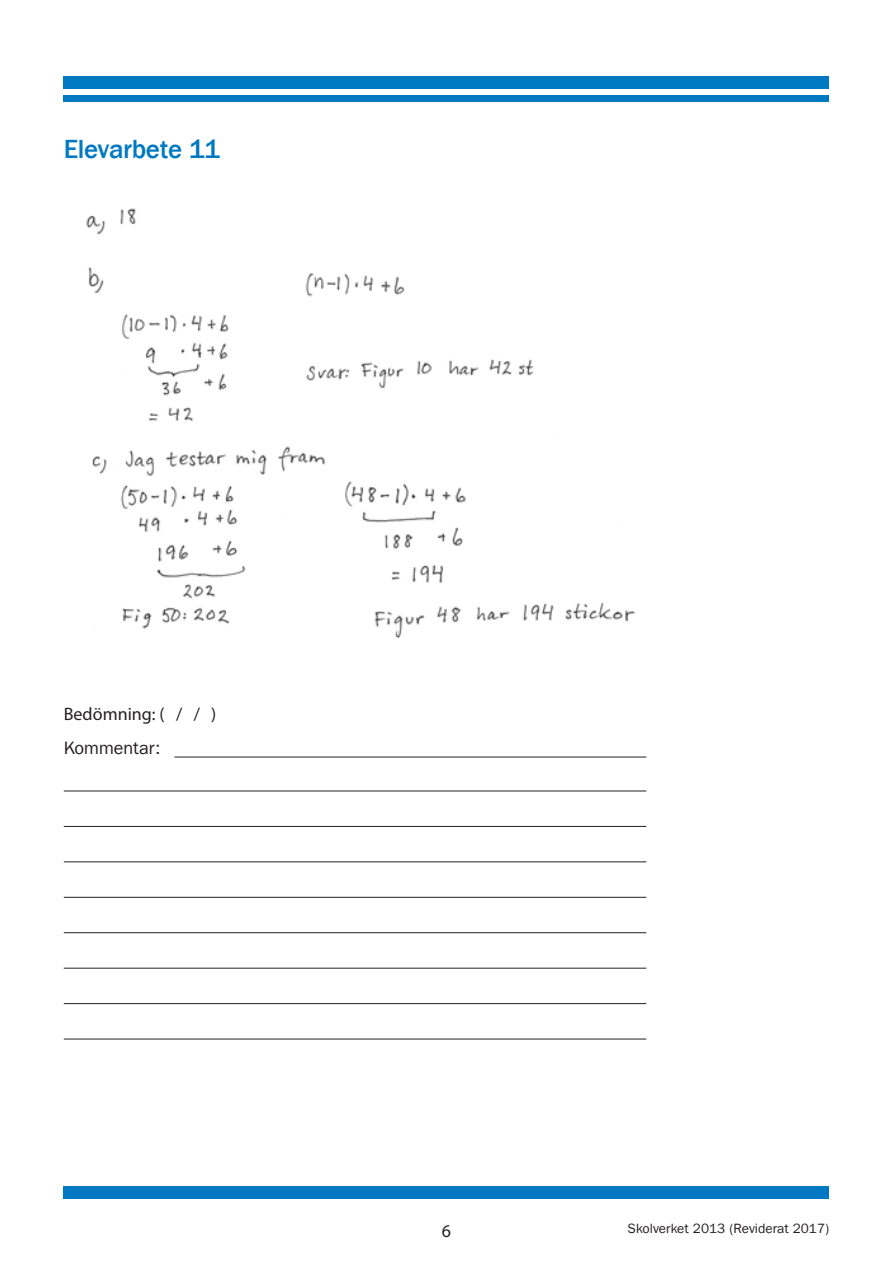
<style>
.page{position:relative;width:893px;height:1263px;background:#fff}
.page>*{position:absolute;margin:0;border:0;box-sizing:border-box;transform-origin:0 0}
.R1_Huvudrubrik{font:500 27px "Franklin Gothic LT";letter-spacing:-.015em;color:#0079c2}
.t1{font:18px "Myriad Pro";color:#231f20}
.t2{font:18px "Franklin Gothic LT";color:#231f20}
.Brödtext{font:13.5px "Franklin Gothic LT";color:#231f20}
</style>
<div class="page">
<div style="left:64px;top:77px;width:765px;height:12px;background:#0079c2"></div>
<div style="left:64px;top:95px;width:765px;height:7px;background:#0079c2"></div>
<div style="left:64px;top:1186px;width:765px;height:13px;background:#0079c2"></div>
<hr style="left:174px;top:757px;width:472px;height:1px;background:#231f20">
<hr style="left:64px;top:791px;width:582px;height:1px;background:#231f20">
<hr style="left:64px;top:826px;width:582px;height:1px;background:#231f20">
<hr style="left:64px;top:861px;width:582px;height:1px;background:#231f20">
<hr style="left:64px;top:897px;width:582px;height:1px;background:#231f20">
<hr style="left:64px;top:932px;width:582px;height:1px;background:#231f20">
<hr style="left:64px;top:968px;width:582px;height:1px;background:#231f20">
<hr style="left:64px;top:1003px;width:582px;height:1px;background:#231f20">
<hr style="left:64px;top:1039px;width:582px;height:1px;background:#231f20">
<img style="left:86px;top:208px;width:549px;height:431px">
<p class="R1_Huvudrubrik" style="left:64px;top:134px;width:158px">Elevarbete 11</p>
<p class="t1" style="left:64px;top:703px;width:154px">Bedömning: ( / / )</p>
<p class="t2" style="left:64px;top:738px;width:98px">Kommentar:</p>
<p class="t1" style="left:442px;top:1219px;width:11px">6</p>
<p class="Brödtext" style="left:628px;top:1220px;width:203px">Skolverket 2013 (Reviderat 2017)</p>
</div>
